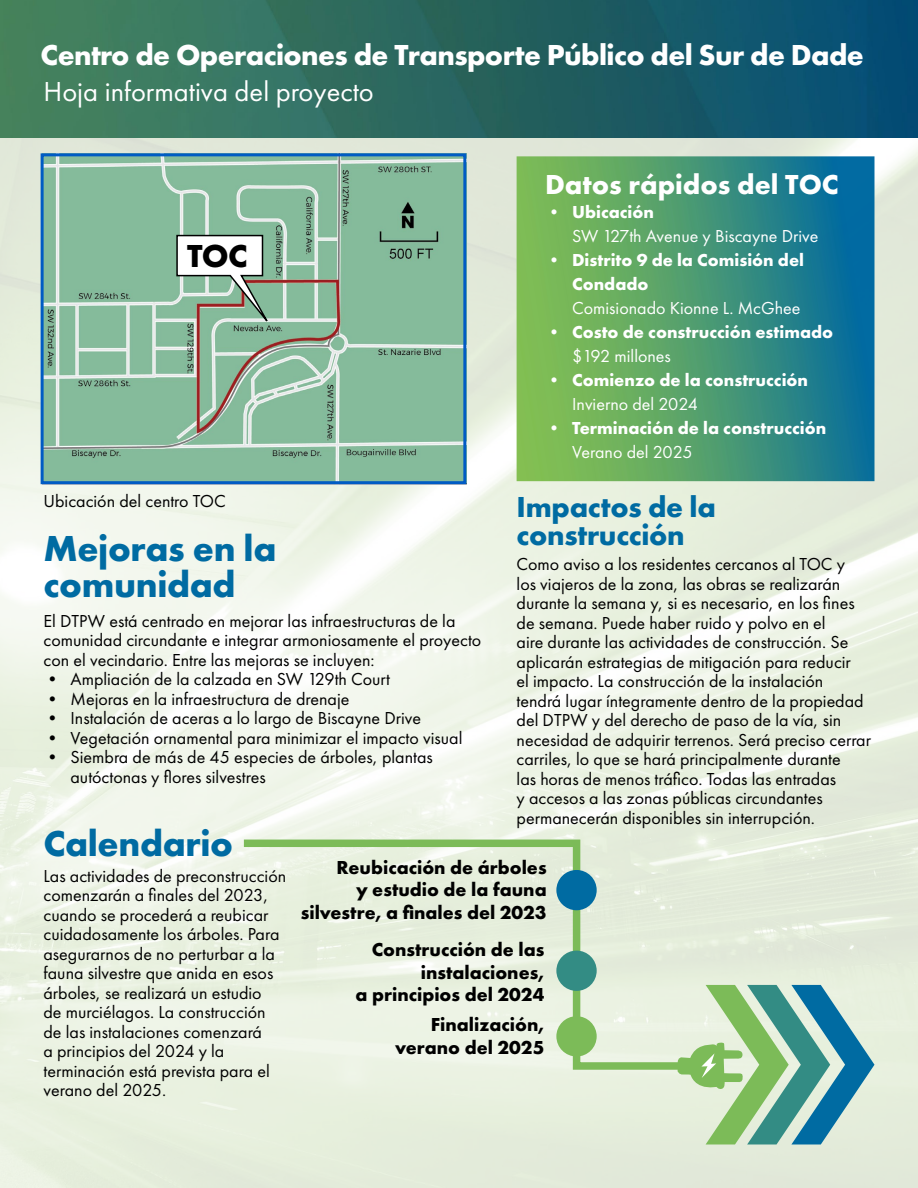
<style>
.page{position:relative;width:918px;height:1188px;background:#fff}
.page>*{position:absolute;margin:0;border:0;box-sizing:border-box;transform-origin:0 0}
.t1{font:700 37.5px/36px "Futura PT";letter-spacing:-.01em;color:#006ba2}
.t2{font:700 33px "Futura PT";color:#000}
.t3{font:700 30px "Futura PT";letter-spacing:-.02em;color:#fff}
.t4{font:700 30px/28.5px "Futura PT";letter-spacing:-.01em;color:#006ba2}
.t5{font:28.5px "Futura PT";color:#fff}
.t6{font:700 28.5px "Futura PT";color:#fff}
.t7{font:700 19.5px/22.5px "Futura PT";color:#000;text-align:right}
.t8{font:18px/19.5px "Futura PT";color:#000}
.t9{font:700 18px/24px "Futura PT";color:#fff}
.t10{font:18px "Futura PT";color:#fff}
</style>
<div class="page">
<img style="left:0;top:137px;width:918px;height:1051px">
<img style="left:517px;top:156px;width:357px;height:325px">
<img style="left:45px;top:157px;width:417px;height:323px">
<div style="left:41px;top:153px;width:425px;height:331px;border:3px solid #005bc4"></div>
<svg style="left:176px;top:234px;width:101px;height:102px"></svg>
<svg style="left:236px;top:836px;width:456px;height:237px;background:#e4eedb"></svg>
<div style="left:556px;top:870px;width:41px;height:40px;background:#006ba2;border-radius:50%"></div>
<div style="left:556px;top:951px;width:41px;height:40px;background:#338c84;border-radius:50%"></div>
<div style="left:556px;top:1016px;width:41px;height:41px;background:#7cbb58;border-radius:50%"></div>
<svg style="left:678px;top:985px;width:196px;height:159px;background:#93c2ab"></svg>
<img style="left:0;top:0;width:918px;height:137px">
<h3 class="t3" style="left:41px;top:36px;width:825px">Centro de Operaciones de Transporte Público del Sur de Dade</h3>
<h3 class="t5" style="left:44px;top:75px;width:332px">Hoja informativa del proyecto</h3>
<h2 class="t2" style="left:187px;top:235px;width:62px">TOC</h2>
<h3 class="t6" style="left:545px;top:166px;width:295px">Datos rápidos del TOC</h3>
<p class="t9" style="left:545px;top:200px;width:110px">• Ubicación</p>
<p class="t10" style="left:572px;top:225px;width:248px">SW 127th Avenue y Biscayne Drive</p>
<p class="t9" style="left:572px;top:248px;width:233px;text-indent:-27px">• Distrito 9 de la Comisión del<br>Condado</p>
<p class="t10" style="left:572px;top:297px;width:230px">Comisionado Kionne L. McGhee</p>
<p class="t9" style="left:545px;top:320px;width:290px">• Costo de construcción estimado</p>
<p class="t10" style="left:572px;top:345px;width:100px">$192 millones</p>
<p class="t9" style="left:545px;top:367px;width:264px">• Comienzo de la construcción</p>
<p class="t10" style="left:572px;top:393px;width:127px">Invierno del 2024</p>
<p class="t9" style="left:545px;top:415px;width:283px">• Terminación de la construcción</p>
<p class="t10" style="left:572px;top:441px;width:122px">Verano del 2025</p>
<p class="t8" style="left:44px;top:492px;width:184px">Ubicación del centro TOC</p>
<h3 class="t4" style="left:517px;top:492px;width:201px">Impactos de la construcción</h3>
<h1 class="t1" style="left:44px;top:529px;width:234px">Mejoras en la comunidad</h1>
<p class="t8" style="left:517px;top:555px;width:356px">Como aviso a los residentes cercanos al TOC y<br>los viajeros de la zona, las obras se realizarán durante la semana y, si es necesario, en los fines de semana. Puede haber ruido y polvo en el<br>aire durante las actividades de construcción. Se aplicarán estrategias de mitigación para reducir<br>el impacto. La construcción de la instalación tendrá lugar íntegramente dentro de la propiedad del DTPW y del derecho de paso de la vía, sin necesidad de adquirir terrenos. Será preciso cerrar carriles, lo que se hará principalmente durante<br>las horas de menos tráfico. Todas las entradas<br>y accesos a las zonas públicas circundantes permanecerán disponibles sin interrupción.</p>
<p class="t8" style="left:44px;top:611px;width:439px">El DTPW está centrado en mejorar las infraestructuras de la comunidad circundante e integrar armoniosamente el proyecto con el vecindario. Entre las mejoras se incluyen:</p>
<p class="t8" style="left:44px;top:669px;width:348px">• Ampliación de la calzada en SW 129th Court</p>
<p class="t8" style="left:44px;top:689px;width:307px">• Mejoras en la infraestructura de drenaje</p>
<p class="t8" style="left:44px;top:708px;width:379px">• Instalación de aceras a lo largo de Biscayne Drive</p>
<p class="t8" style="left:44px;top:728px;width:420px">• Vegetación ornamental para minimizar el impacto visual</p>
<p class="t8" style="left:70px;top:747px;width:364px;text-indent:-27px">• Siembra de más de 45 especies de árboles, plantas autóctonas y flores silvestres</p>
<h1 class="t1" style="left:44px;top:824px;width:191px">Calendario</h1>
<p class="t8" style="left:44px;top:866px;width:244px">Las actividades de preconstrucción comenzarán a finales del 2023, cuando se procederá a reubicar cuidadosamente los árboles. Para asegurarnos de no perturbar a la fauna silvestre que anida en esos árboles, se realizará un estudio<br>de murciélagos. La construcción de las instalaciones comenzará<br>a principios del 2024 y la terminación está prevista para el verano del 2025.</p>
<p class="t7" style="left:301px;top:855px;width:247px">Reubicación de árboles<br>y estudio de la fauna silvestre, a finales del 2023</p>
<p class="t7" style="left:356px;top:938px;width:190px">Construcción de las instalaciones,<br>a principios del 2024</p>
<p class="t7" style="left:395px;top:1013px;width:151px">Finalización, verano del 2025</p>
</div>
